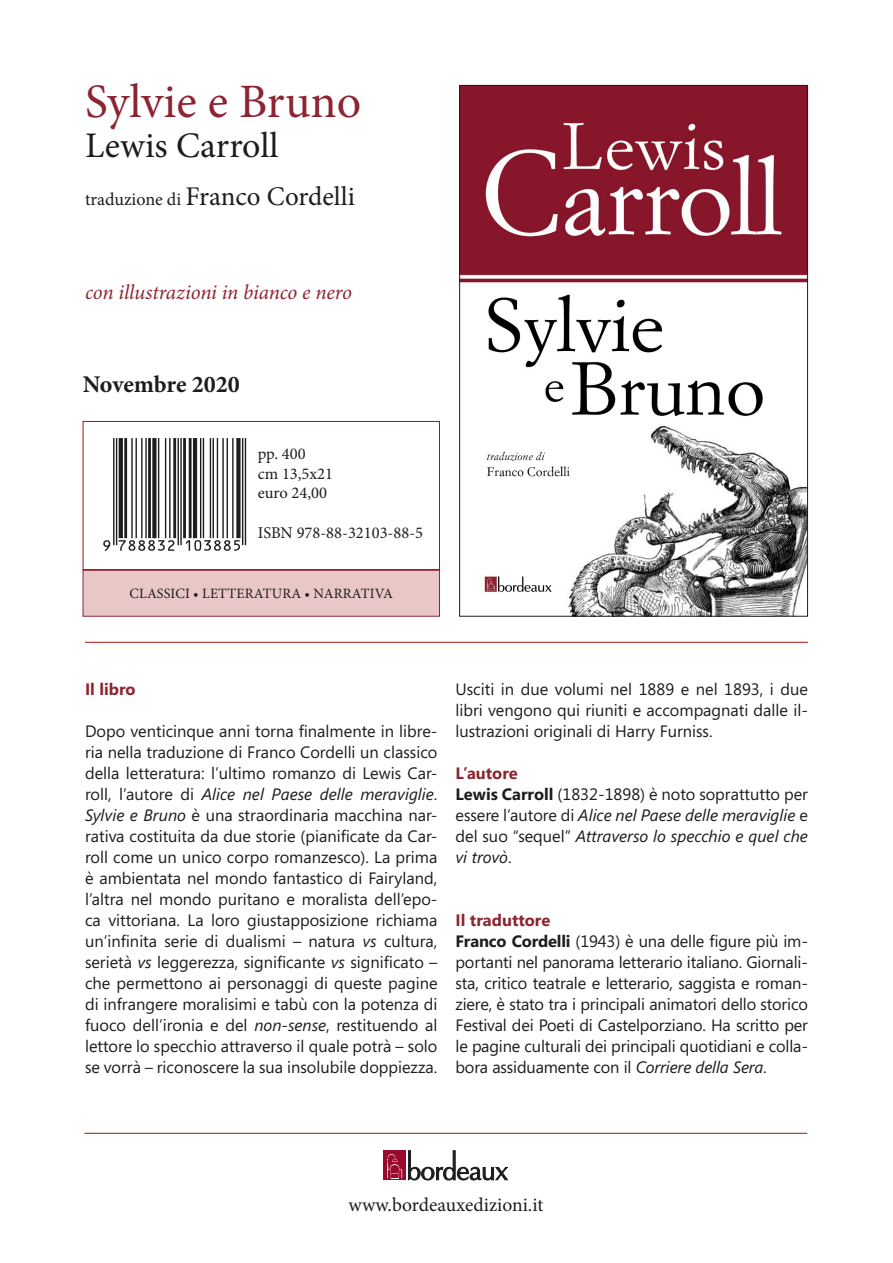
<style>
.page{position:relative;width:893px;height:1263px;background:#fff}
.page>*{position:absolute;margin:0;border:0;box-sizing:border-box;transform-origin:0 0}
.t1{font:48px "Minion Pro";color:#8d2431}
.t2{font:36px "Minion Pro";letter-spacing:.005em;color:#1d1d1b}
.t3{font:27px "Minion Pro";color:#1d1d1b}
.t4{font:700 24px "Minion Pro";letter-spacing:-.005em;color:#1d1d1b}
.t5{font:italic 21px "Minion Pro";letter-spacing:-.005em;color:#8d2431}
.t6{font:19.5px "Minion Pro";color:#1d1d1b}
.t7{font:16.5px/21px "Segoe";letter-spacing:-.01em;color:#1d1d1b;text-align:justify}
.t8{font:italic 16.5px/21px "Segoe";color:#1d1d1b}
.t9{font:16.5px/19.8px "Minion Pro";color:#1d1d1b}
.t10{font:700 16.5px "Segoe";color:#8d2431}
.t11{font:14.25px "Minion Pro";letter-spacing:.01em;color:#1d1d1b}
.s1{font-size:18px}
.s2{font-style:italic}
.s3{font-weight:700;font-style:normal;color:#8d2431}
.s4{font-weight:700;font-style:normal}
.s5{font-style:normal}
.s6{font-weight:700;color:#8d2431}
.s7{font-weight:700}
</style>
<div class="page">
<img style="left:461px;top:87px;width:345px;height:528px">
<hr style="left:85px;top:642px;width:723px;height:1px;background:#9f1610">
<svg style="left:408px;top:1150px;width:100px;height:30px"></svg>
<hr style="left:84px;top:1133px;width:723px;height:1px;background:#9f1610">
<div style="left:383px;top:1150px;width:23px;height:30px;background:#990a2c"></div>
<svg style="left:387px;top:1154px;width:15px;height:25px"></svg>
<div style="left:83px;top:421px;width:357px;height:149px;border:1px solid #9f1610"></div>
<div style="left:83px;top:570px;width:356px;height:46px;background:#e9c7c7"></div>
<div style="left:83px;top:570px;width:357px;height:47px;border:1px solid #8d2431"></div>
<svg style="left:103px;top:438px;width:143px;height:113px"></svg>
<h1 class="t1" style="left:85px;top:69px;width:278px">Sylvie e Bruno</h1>
<h2 class="t2" style="left:85px;top:122px;width:195px">Lewis Carroll</h2>
<h3 class="t3" style="left:85px;top:179px;width:271px"><span class="s1">traduzione di</span> Franco Cordelli</h3>
<p class="t5" style="left:85px;top:280px;width:269px">con illustrazioni in bianco e nero</p>
<h3 class="t4" style="left:83px;top:367px;width:159px">Novembre 2020</h3>
<p class="t9" style="left:258px;top:444px;width:77px">pp. 400<br>cm 13,5x21 euro 24,00</p>
<p class="t9" style="left:258px;top:523px;width:167px">ISBN 978-88-32103-88-5</p>
<p class="t11" style="left:129px;top:584px;width:265px">CLASSICI • LETTERATURA • NARRATIVA</p>
<p class="t10" style="left:85px;top:677px;width:52px">Il libro</p>
<p class="t7" style="left:85px;top:720px;width:354px">Dopo venticinque anni torna finalmente in libre&shy;ria nella traduzione di Franco Cordelli un classico della letteratura: l’ultimo romanzo di Lewis Car&shy;roll, l’autore di <span class="s2">Alice nel Paese delle meraviglie</span>.<br><span class="s2">Sylvie e Bruno</span> è una straordinaria macchina nar&shy;rativa costituita da due storie (pianificate da Car&shy;roll come un unico corpo romanzesco). La prima è ambientata nel mondo fantastico di Fairyland, l’altra nel mondo puritano e moralista dell’epo&shy;ca vittoriana. La loro giustapposizione richiama un’infinita serie di dualismi – natura <span class="s2">vs</span> cultura, serietà <span class="s2">vs</span> leggerezza, significante <span class="s2">vs</span> significato – che permettono ai personaggi di queste pagine di infrangere moralisimi e tabù con la potenza di fuoco dell’ironia e del <span class="s2">non-sense</span>, restituendo al lettore lo specchio attraverso il quale potrà – solo se vorrà – riconoscere la sua insolubile doppiezza.</p>
<p class="t7" style="left:455px;top:678px;width:354px">Usciti in due volumi nel 1889 e nel 1893, i due libri vengono qui riuniti e accompagnati dalle il&shy;lustrazioni originali di Harry Furniss.</p>
<p class="t8" style="left:455px;top:763px;width:354px"><span class="s3">L’autore<br></span><span class="s4">Lewis Carroll</span> <span class="s5">(1832-1898) è noto soprattutto per essere l’autore di</span> Alice nel Paese delle meraviglie <span class="s5">e del suo “sequel”</span> Attraverso lo specchio e quel che vi trovò<span class="s5">.</span></p>
<p class="t7" style="left:455px;top:909px;width:354px;text-align:left"><span class="s6">Il traduttore<br></span><span class="s7">Franco Cordelli</span> (1943) è una delle figure più im&shy;portanti nel panorama letterario italiano. Giornali&shy;sta, critico teatrale e letterario, saggista e roman&shy;ziere, è stato tra i principali animatori dello storico Festival dei Poeti di Castelporziano. Ha scritto per le pagine culturali dei principali quotidiani e colla&shy;bora assiduamente con il <span class="s2">Corriere della Sera</span>.</p>
<p class="t6" style="left:348px;top:1192px;width:196px">www.bordeauxedizioni.it</p>
</div>
